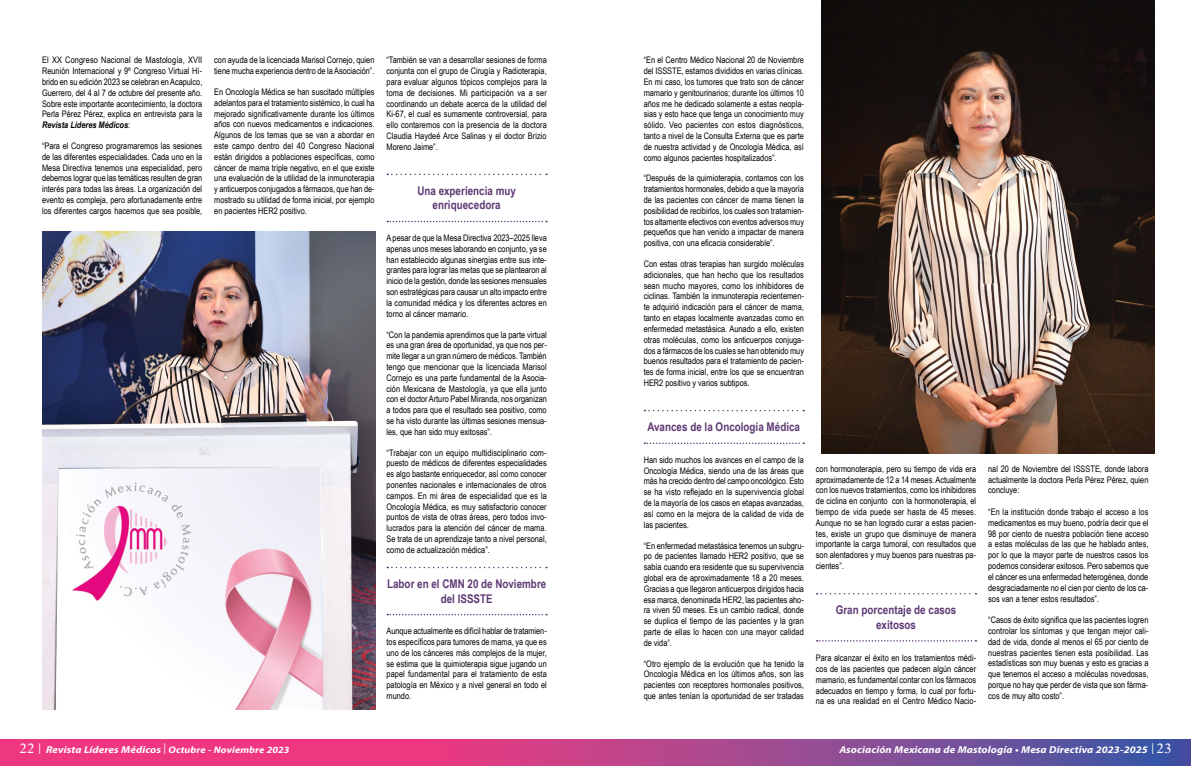
<style>
.page{position:relative;width:1191px;height:766px;background:#fff}
.page>*{position:absolute;margin:0;border:0;box-sizing:border-box;transform-origin:0 0}
.t1{font:13.7px "New Aster";color:#fff}
.t2{font:700 12px/14.4px "Arial Narrow";color:#5f3a74;text-align:center}
.t3{font:italic 700 10px "Myriad Pro";letter-spacing:.01em;color:#fff;scale:1.1 1}
.t4{font:9px/10.8px "Arial Narrow";color:#000;text-align:justify}
.s1{font-weight:700;font-style:italic}
.s2{font-family:"Interstate";font-weight:300;font-stretch:condensed;font-size:11px}
.s3{font-family:"Interstate";font-weight:300;font-style:normal;font-stretch:condensed;font-size:11px}
.s4{font-size:9.5px}
.s5{font-family:"New Aster";font-weight:400;font-style:normal;font-size:13.7px}
</style>
<div class="page">
<svg style="left:0;top:739px;width:1191px;height:26px;background:#b4438c"></svg>
<svg style="left:387px;top:174px;width:160px;height:1px"></svg>
<svg style="left:387px;top:221px;width:160px;height:1px"></svg>
<svg style="left:387px;top:566px;width:160px;height:2px"></svg>
<svg style="left:387px;top:613px;width:160px;height:2px"></svg>
<svg style="left:644px;top:410px;width:160px;height:1px"></svg>
<svg style="left:644px;top:442px;width:160px;height:2px"></svg>
<svg style="left:816px;top:593px;width:160px;height:1px"></svg>
<svg style="left:816px;top:640px;width:160px;height:1px"></svg>
<img style="left:42px;top:231px;width:333px;height:478px">
<img style="left:821px;top:0;width:333px;height:453px">
<p class="t4" style="left:42px;top:54px;width:162px">El XX Congreso Nacional de Mastología, XVII Reunión Internacional y 9º Congreso Virtual Hí&shy;brido en su edición 2023 se celebran en Acapulco, Guerrero, del 4 al 7 de octubre del presente año.<br>Sobre este importante acontecimiento, la doctora Perla Pérez Pérez, explica en entrevista para la <span class="s1">Revista Líderes Médicos</span>:</p>
<p class="t4" style="left:42px;top:140px;width:162px">“Para el Congreso programaremos las sesiones de las diferentes especialidades. Cada uno en la Mesa Directiva tenemos una especialidad, pero debemos lograr que las temáticas resulten de gran interés para todas las áreas. La organización del evento es compleja, pero afortunadamente entre los diferentes cargos hacemos que sea posible,</p>
<p class="t4" style="left:214px;top:54px;width:162px">con ayuda de la licenciada Marisol Cornejo, quien tiene mucha experiencia dentro de la Asociación”.</p>
<p class="t4" style="left:214px;top:86px;width:162px">En Oncología Médica se han suscitado múltiples adelantos para el tratamiento sistémico, lo cual ha mejorado significativamente durante los últimos años con nuevos medicamentos e indicaciones.<br>Algunos de los temas que se van a abordar en este campo dentro del 40 Congreso Nacional están dirigidos a poblaciones específicas, como cáncer de mama triple negativo, en el que existe una evaluación de la utilidad de la inmunoterapia y anticuerpos conjugados a fármacos, que han de&shy;mostrado su utilidad de forma inicial, por ejemplo en pacientes HER2 positivo.</p>
<p class="t4" style="left:386px;top:54px;width:162px">“También se van a desarrollar sesiones de forma conjunta con el grupo de Cirugía y Radioterapia, para evaluar algunos tópicos complejos para la toma de decisiones. Mi participación va a ser coordinando un debate acerca de la utilidad del Ki-67, el cual es sumamente controversial, para ello contaremos con la presencia de la doctora Claudia Haydeé Arce Salinas y el doctor Brizio Moreno Jaime”.</p>
<h2 class="t2" style="left:417px;top:183px;width:100px">Una experiencia muy enriquecedora</h2>
<p class="t4" style="left:386px;top:232px;width:162px">A pesar de que la Mesa Directiva 2023–2025 lleva apenas unos meses laborando en conjunto, ya se han establecido algunas sinergias entre sus inte&shy;grantes para lograr las metas que se plantearon al inicio de la gestión, donde las sesiones mensuales son estratégicas para causar un alto impacto entre la comunidad médica y los diferentes actores en torno al cáncer mamario.</p>
<p class="t4" style="left:386px;top:328px;width:162px">“Con la pandemia aprendimos que la parte virtual es una gran área de oportunidad, ya que nos per&shy;mite llegar a un gran número de médicos. También tengo que mencionar que la licenciada Marisol Cornejo es una parte fundamental de la Asocia&shy;ción Mexicana de Mastología, ya que ella junto con el doctor Arturo Pabel Miranda, nos organizan a todos para que el resultado sea positivo, como se ha visto durante las últimas sesiones mensua&shy;les, que han sido muy exitosas”.</p>
<p class="t4" style="left:386px;top:446px;width:162px">“Trabajar con un equipo multidisciplinario com&shy;puesto de médicos de diferentes especialidades es algo bastante enriquecedor, así como conocer ponentes nacionales e internacionales de otros campos. En mi área de especialidad que es la Oncología Médica, es muy satisfactorio conocer puntos de vista de otras áreas, pero todos invo&shy;lucrados para la atención del cáncer de mama.<br>Se trata de un aprendizaje tanto a nivel personal, como de actualización médica”.</p>
<h2 class="t2" style="left:387px;top:576px;width:161px">Labor en el CMN 20 de Noviembre del ISSSTE</h2>
<p class="t4" style="left:386px;top:625px;width:162px">Aunque actualmente es difícil hablar de tratamien&shy;tos específicos para tumores de mama, ya que es uno de los cánceres más complejos de la mujer, se estima que la quimioterapia sigue jugando un papel fundamental para el tratamiento de esta patología en México y a nivel general en todo el mundo.</p>
<p class="t4" style="left:643px;top:54px;width:162px">“En el Centro Médico Nacional 20 de Noviembre del ISSSTE, estamos divididos en varias clínicas.<br>En mi caso, los tumores que trato son de cáncer mamario y genitourinarios; durante los últimos 10 años me he dedicado solamente a estas neopla&shy;sias y esto hace que tenga un conocimiento muy sólido. Veo pacientes con estos diagnósticos, tanto a nivel de la Consulta Externa que es parte de nuestra actividad y de Oncología Médica, así como algunos pacientes hospitalizados”.</p>
<p class="t4" style="left:643px;top:172px;width:162px">“Después de la quimioterapia, contamos con los tratamientos hormonales, debido a que la mayoría de las pacientes con cáncer de mama tienen la posibilidad de recibirlos, los cuales son tratamien&shy;tos altamente efectivos con eventos adversos muy pequeños que han venido a impactar de manera positiva, con una eficacia considerable”.</p>
<p class="t4" style="left:643px;top:258px;width:162px">Con estas otras terapias han surgido moléculas adicionales, que han hecho que los resultados sean mucho mayores, como los inhibidores de ciclinas. También la inmunoterapia recientemen&shy;te adquirió indicación para el cáncer de mama, tanto en etapas localmente avanzadas como en enfermedad metastásica. Aunado a ello, existen otras moléculas, como los anticuerpos conjuga&shy;dos a fármacos de los cuales se han obtenido muy buenos resultados para el tratamiento de pacien&shy;tes de forma inicial, entre los que se encuentran HER2 positivo y varios subtipos.</p>
<h2 class="t2" style="left:647px;top:419px;width:154px">Avances de la Oncología Médica</h2>
<p class="t4" style="left:643px;top:454px;width:162px">Han sido muchos los avances en el campo de la Oncología Médica, siendo una de las áreas que más ha crecido dentro del campo oncológico. Esto se ha visto reflejado en la supervivencia global de la mayoría de los casos en etapas avanzadas, así como en la mejora de la calidad de vida de las pacientes.</p>
<p class="t4" style="left:643px;top:539px;width:162px">“En enfermedad metastásica tenemos un subgru&shy;po de pacientes llamado HER2 positivo, que se sabía cuando era residente que su supervivencia global era de aproximadamente 18 a 20 meses.<br>Gracias a que llegaron anticuerpos dirigidos hacia esa marca, denominada HER2, las pacientes aho&shy;ra viven 50 meses. Es un cambio radical, donde se duplica el tiempo de las pacientes y la gran parte de ellas lo hacen con una mayor calidad de vida”.</p>
<p class="t4" style="left:643px;top:657px;width:162px">“Otro ejemplo de la evolución que ha tenido la Oncología Médica en los últimos años, son las pacientes con receptores hormonales positivos, que antes tenían la oportunidad de ser tratadas</p>
<p class="t4" style="left:816px;top:463px;width:162px">con hormonoterapia, pero su tiempo de vida era aproximadamente de 12 a 14 meses. Actualmente con los nuevos tratamientos, como los inhibidores de ciclina en conjunto con la hormonoterapia, el tiempo de vida puede ser hasta de 45 meses.<br>Aunque no se han logrado curar a estas pacien&shy;tes, existe un grupo que disminuye de manera importante la carga tumoral, con resultados que son alentadores y muy buenos para nuestras pa&shy;cientes”.</p>
<h2 class="t2" style="left:835px;top:602px;width:122px">Gran porcentaje de casos exitosos</h2>
<p class="t4" style="left:816px;top:652px;width:162px">Para alcanzar el éxito en los tratamientos médi&shy;cos de las pacientes que padecen algún cáncer mamario, es fundamental contar con los fármacos adecuados en tiempo y forma, lo cual por fortu&shy;na es una realidad en el Centro Médico Nacio-</p>
<p class="t4" style="left:988px;top:463px;width:162px">nal 20 de Noviembre del ISSSTE, donde labora actualmente la doctora Perla Pérez Pérez, quien concluye:</p>
<p class="t4" style="left:988px;top:506px;width:162px">“En la institución donde trabajo el acceso a los medicamentos es muy bueno, podría decir que el 98 por ciento de nuestra población tiene acceso a estas moléculas de las que he hablado antes, por lo que la mayor parte de nuestros casos los podemos considerar exitosos. Pero sabemos que el cáncer es una enfermedad heterogénea, donde desgraciadamente no el cien por ciento de los ca&shy;sos van a tener estos resultados”.</p>
<p class="t4" style="left:988px;top:614px;width:162px">“Casos de éxito significa que las pacientes logren controlar los síntomas y que tengan mejor cali&shy;dad de vida, donde al menos el 65 por ciento de nuestras pacientes tienen esta posibilidad. Las estadísticas son muy buenas y esto es gracias a que tenemos el acceso a moléculas novedosas, porque no hay que perder de vista que son fárma&shy;cos de muy alto costo”.</p>
<h1 class="t1" style="left:20px;top:740px;width:23px">22 <span class="s2">|</span></h1>
<p class="t3" style="left:46px;top:742px;width:223px">Revista Líderes Médicos <span class="s3">|</span> <span class="s4">Octubre - Noviembre 2023</span></p>
<p class="t3" style="left:839px;top:742px;width:304px">Asociación Mexicana de Mastología • Mesa Directiva 2023-2025 <span class="s3">|</span> <span class="s5">23</span></p>
</div>
